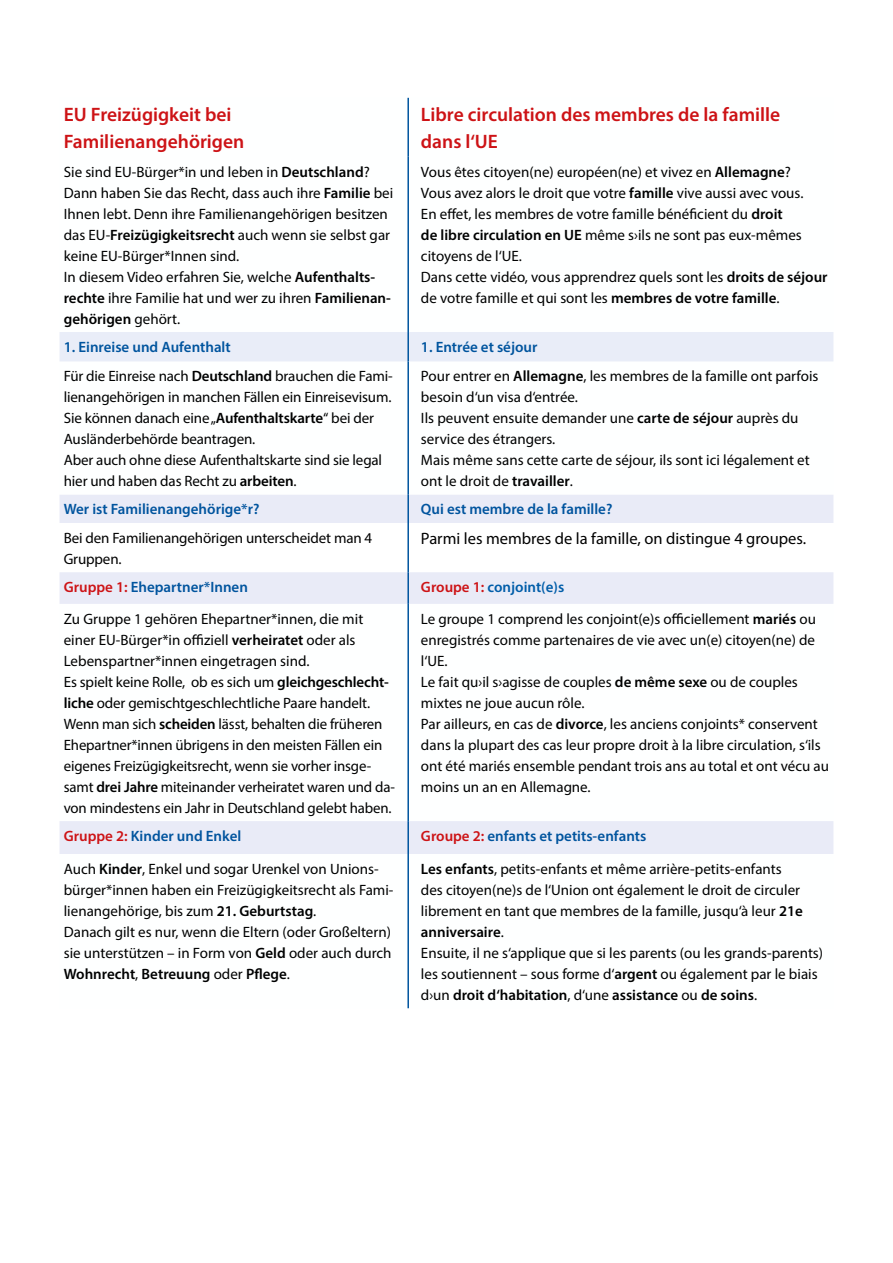
<style>
.page{position:relative;width:893px;height:1263px;background:#fff}
.page>*{position:absolute;margin:0;border:0;box-sizing:border-box;transform-origin:0 0}
.t1{font:600 19.5px/27.3px "Myriad Pro";color:#cd1316}
.t2{font:16.5px "Myriad Pro";color:#000}
.t3{font:15px/21px "Myriad Pro";color:#000}
.t4{font:600 15px "Myriad Pro";color:#00549e}
.t5{font:600 15px "Myriad Pro";color:#005da9}
.s1{font-weight:600}
.s2{color:#cd1316}
</style>
<div class="page">
<div style="left:60px;top:332px;width:773px;height:29px;background:#e9edf8"></div>
<svg style="left:60px;top:495px;width:773px;height:359px"></svg>
<hr style="left:407px;top:98px;width:2px;height:59px;background:#00549e">
<hr style="left:407px;top:157px;width:2px;height:175px;background:#00549e">
<hr style="left:407px;top:332px;width:2px;height:29px;background:#00549e">
<hr style="left:407px;top:361px;width:2px;height:134px;background:#00549e">
<hr style="left:407px;top:495px;width:2px;height:28px;background:#00549e">
<hr style="left:407px;top:523px;width:2px;height:49px;background:#00549e">
<hr style="left:407px;top:572px;width:2px;height:32px;background:#00549e">
<hr style="left:407px;top:604px;width:2px;height:217px;background:#00549e">
<hr style="left:407px;top:821px;width:2px;height:33px;background:#00549e">
<hr style="left:407px;top:854px;width:2px;height:154px;background:#00549e">
<h1 class="t1" style="left:64px;top:100px;width:182px">EU Freizügigkeit bei<br>Familienangehörigen</h1>
<h1 class="t1" style="left:421px;top:100px;width:361px">Libre circulation des membres de la famille dans l‘UE</h1>
<p class="t3" style="left:64px;top:161px;width:331px">Sie sind EU-Bürger*in und leben in <span class="s1">Deutschland</span>?<br>Dann haben Sie das Recht, dass auch ihre <span class="s1">Familie</span> bei Ihnen lebt. Denn ihre Familienangehörigen besitzen das EU-<span class="s1">Freizügigkeitsrecht</span> auch wenn sie selbst gar keine EU-Bürger*Innen sind.<br>In diesem Video erfahren Sie, welche <span class="s1">Aufenthalts&shy;rechte</span> ihre Familie hat und wer zu ihren <span class="s1">Familienan&shy;gehörigen</span> gehört.</p>
<p class="t3" style="left:421px;top:161px;width:408px">Vous êtes citoyen(ne) européen(ne) et vivez en <span class="s1">Allemagne</span>?<br>Vous avez alors le droit que votre <span class="s1">famille</span> vive aussi avec vous.<br>En effet, les membres de votre famille bénéficient du <span class="s1">droit<br>de libre circulation en UE</span> même s›ils ne sont pas eux-mêmes citoyens de l‘UE.<br>Dans cette vidéo, vous apprendrez quels sont les <span class="s1">droits de séjour </span>de votre famille et qui sont les <span class="s1">membres de votre famille</span>.</p>
<p class="t4" style="left:64px;top:337px;width:168px">1. Einreise und Aufenthalt</p>
<p class="t4" style="left:421px;top:337px;width:118px">1. Entrée et séjour</p>
<p class="t3" style="left:64px;top:365px;width:330px">Für die Einreise nach <span class="s1">Deutschland</span> brauchen die Fami&shy;lienangehörigen in manchen Fällen ein Einreisevisum.<br>Sie können danach eine „<span class="s1">Aufenthaltskarte</span>“ bei der Ausländerbehörde beantragen.<br>Aber auch ohne diese Aufenthaltskarte sind sie legal hier und haben das Recht zu <span class="s1">arbeiten</span>.</p>
<p class="t3" style="left:421px;top:365px;width:399px">Pour entrer en <span class="s1">Allemagne</span>, les membres de la famille ont parfois besoin d‘un visa d‘entrée.<br>Ils peuvent ensuite demander une <span class="s1">carte de séjour</span> auprès du service des étrangers.<br>Mais même sans cette carte de séjour, ils sont ici légalement et ont le droit de <span class="s1">travailler</span>.</p>
<p class="t4" style="left:64px;top:500px;width:197px">Wer ist Familienangehörige*r?</p>
<p class="t4" style="left:421px;top:500px;width:193px">Qui est membre de la famille?</p>
<p class="t3" style="left:64px;top:527px;width:310px">Bei den Familienangehörigen unterscheidet man 4<br>Gruppen.</p>
<p class="t2" style="left:421px;top:528px;width:387px">Parmi les membres de la famille, on distingue 4 groupes.</p>
<p class="t4" style="left:64px;top:577px;width:186px"><span class="s2">Gruppe 1:</span> Ehepartner*Innen</p>
<p class="t5" style="left:421px;top:577px;width:145px"><span class="s2">Groupe 1:</span> conjoint(e)s</p>
<p class="t3" style="left:64px;top:608px;width:333px">Zu Gruppe 1 gehören Ehepartner*innen, die mit einer EU-Bürger*in offiziell <span class="s1">verheiratet</span> oder als Lebenspartner*innen eingetragen sind.<br>Es spielt keine Rolle, ob es sich um <span class="s1">gleichgeschlecht&shy;liche</span> oder gemischtgeschlechtliche Paare handelt.<br>Wenn man sich <span class="s1">scheiden</span> lässt, behalten die früheren Ehepartner*innen übrigens in den meisten Fällen ein eigenes Freizügigkeitsrecht, wenn sie vorher insge&shy;samt <span class="s1">drei Jahre</span> miteinander verheiratet waren und da&shy;von mindestens ein Jahr in Deutschland gelebt haben.</p>
<p class="t3" style="left:421px;top:608px;width:410px">Le groupe 1 comprend les conjoint(e)s officiellement <span class="s1">mariés</span> ou enregistrés comme partenaires de vie avec un(e) citoyen(ne) de l‘UE.<br>Le fait qu›il s›agisse de couples <span class="s1">de même sexe</span> ou de couples mixtes ne joue aucun rôle.<br>Par ailleurs, en cas de <span class="s1">divorce</span>, les anciens conjoints* conservent dans la plupart des cas leur propre droit à la libre circulation, s‘ils ont été mariés ensemble pendant trois ans au total et ont vécu au moins un an en Allemagne.</p>
<p class="t4" style="left:64px;top:826px;width:179px"><span class="s2">Gruppe 2:</span> Kinder und Enkel</p>
<p class="t4" style="left:421px;top:826px;width:227px"><span class="s2">Groupe 2:</span> enfants et petits-enfants</p>
<p class="t3" style="left:64px;top:858px;width:331px">Auch <span class="s1">Kinder</span>, Enkel und sogar Urenkel von Unions&shy;bürger*innen haben ein Freizügigkeitsrecht als Fami&shy;lienangehörige, bis zum <span class="s1">21. Geburtstag</span>.<br>Danach gilt es nur, wenn die Eltern (oder Großeltern) sie unterstützen – in Form von <span class="s1">Geld</span> oder auch durch <span class="s1">Wohnrecht</span>, <span class="s1">Betreuung</span> oder <span class="s1">Pflege</span>.</p>
<p class="t3" style="left:421px;top:858px;width:404px"><span class="s1">Les enfants</span>, petits-enfants et même arrière-petits-enfants<br>des citoyen(ne)s de l‘Union ont également le droit de circuler librement en tant que membres de la famille, jusqu‘à leur <span class="s1">21e anniversaire</span>.<br>Ensuite, il ne s‘applique que si les parents (ou les grands-parents) les soutiennent – sous forme d‘<span class="s1">argent</span> ou également par le biais d›un <span class="s1">droit d‘habitation</span>, d‘une <span class="s1">assistance</span> ou <span class="s1">de soins</span>.</p>
</div>
